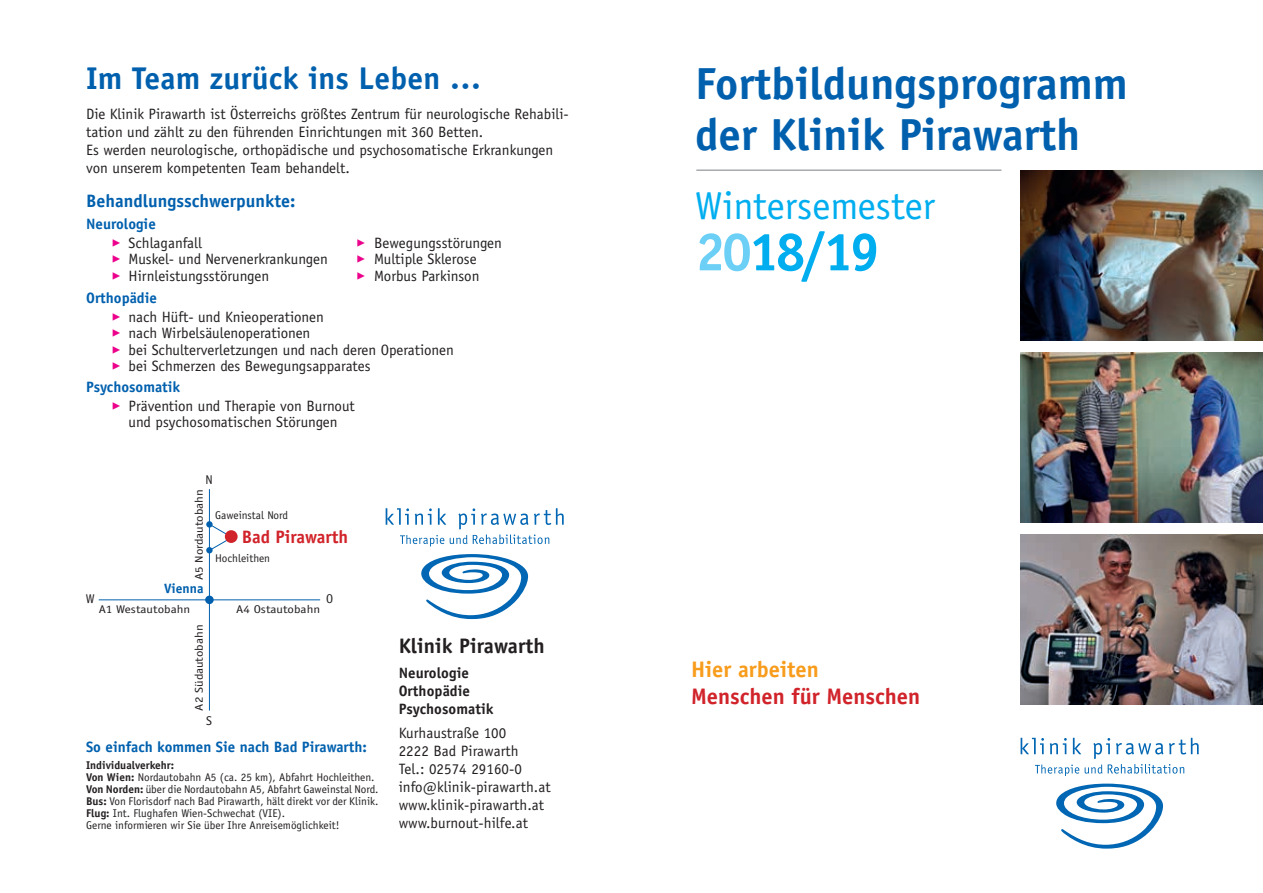
<style>
.page{position:relative;width:1263px;height:893px;background:#fff}
.page>*{position:absolute;margin:0;border:0;box-sizing:border-box;transform-origin:0 0}
.t1{font:700 54px "Officina Sans";letter-spacing:-.06em;color:#00aeef}
.t2{font:700 45px/51px "Officina Sans";color:#0160ae}
.t3{font:39px "Officina Sans";color:#00aeef}
.t4{font:700 31.5px "Officina Sans";letter-spacing:.005em;color:#0160ae}
.t5{font:700 22.5px "Officina Sans";color:#d1232a}
.t6{font:700 22.5px "Officina Sans";color:#f89c1c}
.t7{font:700 21px "Officina Sans";letter-spacing:.005em;color:#231f20}
.t8{font:700 18px "Officina Sans";color:#0160ae}
.t9{font:700 18px "Officina Sans";color:#d1232a}
.t10{font:15px/18px "Officina Sans";color:#231f20}
.t11{font:700 15px "Officina Sans";color:#0160ae}
.t12{font:700 15px/18px "Officina Sans";letter-spacing:.005em;color:#231f20}
.t13{font:700 13.5px "Officina Sans";color:#0160ae}
.t14{font:12.75px "Officina Sans";color:#231f20}
.t15{font:11.25px/12px "Officina Sans";color:#231f20}
.t16{font:11.25px "Officina Sans";color:#231f20;scale:1.15 1}
.s1{color:#ed028c}
.s2{font-weight:700;color:#0160ae}
.s3{font-weight:700}
.s4{color:#6bcff6}
</style>
<div class="page">
<div style="left:206px;top:547px;width:7px;height:6px;background:#0160ae;border-radius:50%"></div>
<div style="left:205px;top:596px;width:9px;height:8px;background:#0160ae;border-radius:50%"></div>
<svg style="left:206px;top:521px;width:7px;height:7px"></svg>
<hr style="left:209px;top:489px;width:1px;height:222px;background:#0160ae">
<hr style="left:99px;top:599px;width:221px;height:1px;background:#0160ae">
<svg style="left:208px;top:523px;width:19px;height:28px"></svg>
<div style="left:225px;top:530px;width:13px;height:13px;background:#d1232a;border-radius:50%"></div>
<svg style="left:386px;top:508px;width:178px;height:38px"></svg>
<svg style="left:421px;top:554px;width:107px;height:65px"></svg>
<img style="left:1020px;top:170px;width:243px;height:170px">
<img style="left:1020px;top:352px;width:243px;height:170px">
<img style="left:1020px;top:534px;width:243px;height:170px">
<hr style="left:696px;top:169px;width:305px;height:2px;background:#a8a9ad">
<svg style="left:1020px;top:738px;width:179px;height:38px"></svg>
<svg style="left:1056px;top:784px;width:107px;height:65px"></svg>
<h3 class="t4" style="left:86px;top:58px;width:397px">Im Team zurück ins Leben …</h3>
<p class="t10" style="left:86px;top:105px;width:484px">Die Klinik Pirawarth ist Österreichs größtes Zentrum für neurologische Rehabili&shy;tation und zählt zu den führenden Einrichtungen mit 360 Betten.<br>Es werden neurologische, orthopädische und psychosomatische Erkrankungen von unserem kompetenten Team behandelt.</p>
<p class="t8" style="left:86px;top:190px;width:211px">Behandlungsschwerpunkte:</p>
<p class="t11" style="left:86px;top:215px;width:71px">Neurologie</p>
<p class="t10" style="left:112px;top:234px;width:92px"><span class="s1">✓</span> Schlaganfall</p>
<p class="t10" style="left:356px;top:234px;width:147px"><span class="s1">✓</span> Bewegungsstörungen</p>
<p class="t10" style="left:112px;top:250px;width:218px"><span class="s1">✓</span> Muskel- und Nervenerkrankungen</p>
<p class="t10" style="left:356px;top:250px;width:122px"><span class="s1">✓</span> Multiple Sklerose</p>
<p class="t10" style="left:112px;top:267px;width:159px"><span class="s1">✓</span> Hirnleistungsstörungen</p>
<p class="t10" style="left:356px;top:267px;width:125px"><span class="s1">✓</span> Morbus Parkinson</p>
<p class="t11" style="left:86px;top:289px;width:72px">Orthopädie</p>
<p class="t10" style="left:112px;top:308px;width:214px"><span class="s1">✓</span> nach Hüft- und Knieoperationen</p>
<p class="t10" style="left:112px;top:324px;width:200px"><span class="s1">✓</span> nach Wirbelsäulenoperationen</p>
<p class="t10" style="left:112px;top:341px;width:344px"><span class="s1">✓</span> bei Schulterverletzungen und nach deren Operationen</p>
<p class="t10" style="left:86px;top:356px;width:286px;line-height:20.7px;text-indent:26px"><span class="s1">✓</span> bei Schmerzen des Bewegungsapparates<br><span class="s2">Psychosomatik</span></p>
<p class="t10" style="left:112px;top:397px;width:245px;line-height:16.5px;text-align:center"><span class="s1">✓</span> Prävention und Therapie von Burnout und psychosomatischen Störungen</p>
<p class="t14" style="left:205px;top:472px;width:9px">N</p>
<p class="t16" style="left:193px;top:580px;width:81px;rotate:-90deg">A5 Nordautobahn</p>
<p class="t15" style="left:215px;top:509px;width:74px">Gaweinstal Nord</p>
<p class="t15" style="left:215px;top:552px;width:56px">Hochleithen</p>
<p class="t9" style="left:242px;top:526px;width:108px">Bad Pirawarth</p>
<p class="t13" style="left:164px;top:580px;width:41px">Vienna</p>
<p class="t16" style="left:99px;top:602px;width:81px">A1 Westautobahn</p>
<p class="t16" style="left:236px;top:602px;width:75px">A4 Ostautobahn</p>
<p class="t14" style="left:86px;top:592px;width:10px">W</p>
<p class="t14" style="left:326px;top:592px;width:9px">O</p>
<p class="t16" style="left:193px;top:710px;width:76px;rotate:-90deg">A2 Südautobahn</p>
<p class="t14" style="left:206px;top:713px;width:7px">S</p>
<p class="t11" style="left:86px;top:738px;width:282px">So einfach kommen Sie nach Bad Pirawarth:</p>
<p class="t15" style="left:86px;top:759px;width:294px"><span class="s3">Individualverkehr:<br>Von Wien:</span> Nordautobahn A5 (ca. 25 km), Abfahrt Hochleithen.<br><span class="s3">Von Norden:</span> über die Nordautobahn A5, Abfahrt Gaweinstal Nord.<br><span class="s3">Bus:</span> Von Florisdorf nach Bad Pirawarth, hält direkt vor der Klinik.<br><span class="s3">Flug:</span> Int. Flughafen Wien-Schwechat (VIE).<br>Gerne informieren wir Sie über Ihre Anreisemöglichkeit!</p>
<h3 class="t7" style="left:399px;top:633px;width:147px">Klinik Pirawarth</h3>
<p class="t12" style="left:399px;top:663px;width:96px">Neurologie<br>Orthopädie<br>Psychosomatik</p>
<p class="t10" style="left:399px;top:724px;width:153px">Kurhaustraße 100<br>2222 Bad Pirawarth<br>Tel.: 02574 29160-0 info@klinik-pirawarth.at www.klinik-pirawarth.at www.burnout-hilfe.at</p>
<h2 class="t2" style="left:695px;top:58px;width:434px">Fortbildungsprogramm der Klinik Pirawarth</h2>
<h3 class="t3" style="left:695px;top:183px;width:241px">Wintersemester</h3>
<h1 class="t1" style="left:695px;top:218px;width:186px"><span class="s4">20</span>18/19</h1>
<h3 class="t6" style="left:691px;top:655px;width:129px">Hier arbeiten</h3>
<h3 class="t5" style="left:691px;top:682px;width:231px">Menschen für Menschen</h3>
</div>
